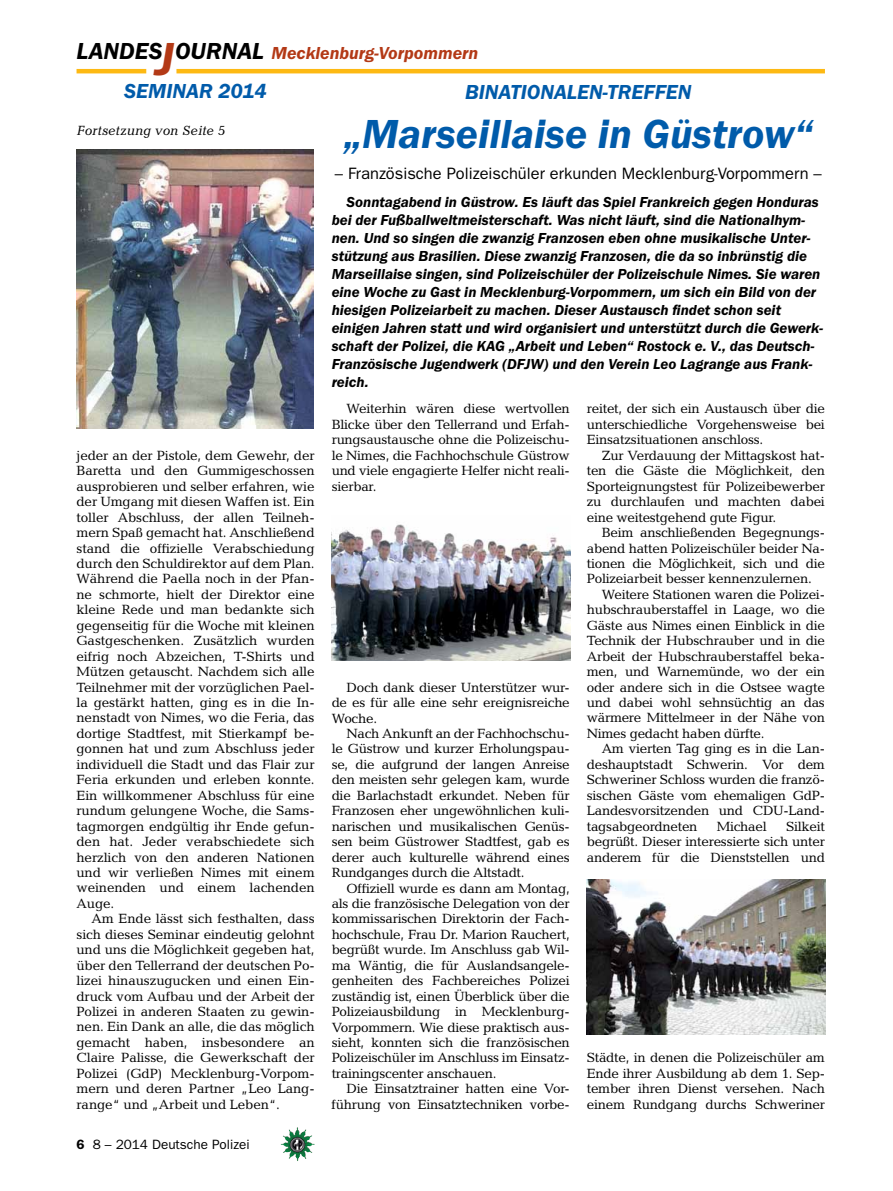
<style>
.page{position:relative;width:893px;height:1191px;background:#fff}
.page>*{position:absolute;margin:0;border:0;box-sizing:border-box;transform-origin:0 0}
.t1{font:italic 600 42px "Franklin Gothic Itc T";color:#005baa}
.t2{font:italic 600 21px "Franklin Gothic Itc T";color:#005baa}
.t3{font:italic 600 18px "Franklin Gothic Itc T";color:#b33916}
.t4{font:16.5px "Franklin Gothic";color:#000}
.t5{font:italic 600 15px/18px "Franklin Gothic Itc T";color:#000}
.t6{font:13.5px/15.5px "Candida";letter-spacing:-.02em;color:#000;text-align:justify}
.t7{font:13.5px "Franklin Gothic";color:#000}
.t8{font:italic 13.5px "Candida";color:#000}
.s1{font-size:24px;color:#000}
.s2{font-size:48px}
.s3{font-weight:600}
</style>
<div class="page">
<hr style="left:77px;top:69px;width:69px;height:4px;background:#fdb913">
<hr style="left:176px;top:69px;width:649px;height:4px;background:#fdb913">
<img style="left:281px;top:1128px;width:16px;height:24px">
<img style="left:77px;top:150px;width:236px;height:279px">
<img style="left:332px;top:524px;width:239px;height:137px">
<img style="left:587px;top:879px;width:239px;height:155px">
<h3 class="t3" style="left:77px;top:42px;width:403px"><span class="s1">LANDES</span><span class="s2">J</span><span class="s1">OURNAL</span> Mecklenburg-Vorpommern</h3>
<h2 class="t2" style="left:124px;top:79px;width:144px">SEMINAR 2014</h2>
<p class="t8" style="left:77px;top:123px;width:150px">Fortsetzung von Seite 5</p>
<p class="t6" style="left:77px;top:447px;width:240px">jeder an der Pistole, dem Gewehr, der Baretta und den Gummigeschossen ausprobieren und selber erfahren, wie der Umgang mit diesen Waffen ist. Ein toller Abschluss, der allen Teilneh&shy;mern Spaß gemacht hat. Anschließend stand die offizielle Verabschiedung durch den Schuldirektor auf dem Plan.<br>Während die Paella noch in der Pfan&shy;ne schmorte, hielt der Direktor eine kleine Rede und man bedankte sich gegenseitig für die Woche mit kleinen Gastgeschenken. Zusätzlich wurden eifrig noch Abzeichen, T-Shirts und Mützen getauscht. Nachdem sich alle Teilnehmer mit der vorzüglichen Pael&shy;la gestärkt hatten, ging es in die In&shy;nenstadt von Nimes, wo die Feria, das dortige Stadtfest, mit Stierkampf be&shy;gonnen hat und zum Abschluss jeder individuell die Stadt und das Flair zur Feria erkunden und erleben konnte.<br>Ein willkommener Abschluss für eine rundum gelungene Woche, die Sams&shy;tagmorgen endgültig ihr Ende gefun&shy;den hat. Jeder verabschiedete sich herzlich von den anderen Nationen und wir verließen Nimes mit einem weinenden und einem lachenden Auge.</p>
<p class="t6" style="left:77px;top:911px;width:240px;text-indent:15px">Am Ende lässt sich festhalten, dass sich dieses Seminar eindeutig gelohnt und uns die Möglichkeit gegeben hat, über den Tellerrand der deutschen Po&shy;lizei hinauszugucken und einen Ein&shy;druck vom Aufbau und der Arbeit der Polizei in anderen Staaten zu gewin&shy;nen. Ein Dank an alle, die das möglich gemacht haben, insbesondere an Claire Palisse, die Gewerkschaft der Polizei (GdP) Mecklenburg-Vorpom&shy;mern und deren Partner „Leo Lang&shy;range“ und „Arbeit und Leben“.</p>
<p class="t7" style="left:77px;top:1136px;width:175px"><span class="s3">6</span> 8 – 2014 Deutsche Polizei</p>
<h2 class="t2" style="left:465px;top:80px;width:228px">BINATIONALEN-TREFFEN</h2>
<h1 class="t1" style="left:344px;top:109px;width:471px">„Marseillaise in Güstrow“</h1>
<p class="t4" style="left:335px;top:164px;width:488px">– Französische Polizeischüler erkunden Mecklenburg-Vorpommern –</p>
<p class="t5" style="left:332px;top:193px;width:493px;text-indent:15px">Sonntagabend in Güstrow. Es läuft das Spiel Frankreich gegen Honduras bei der Fußballweltmeisterschaft. Was nicht läuft, sind die Nationalhym&shy;nen. Und so singen die zwanzig Franzosen eben ohne musikalische Unter&shy;stützung aus Brasilien. Diese zwanzig Franzosen, die da so inbrünstig die Marseillaise singen, sind Polizeischüler der Polizeischule Nimes. Sie waren eine Woche zu Gast in Mecklenburg-Vorpommern, um sich ein Bild von der hiesigen Polizeiarbeit zu machen. Dieser Austausch findet schon seit einigen Jahren statt und wird organisiert und unterstützt durch die Gewerk&shy;schaft der Polizei, die KAG „Arbeit und Leben“ Rostock e. V., das Deutsch-Französische Jugendwerk (DFJW) und den Verein Leo Lagrange aus Frank&shy;reich.</p>
<p class="t6" style="left:587px;top:401px;width:240px">reitet, der sich ein Austausch über die unterschiedliche Vorgehensweise bei Einsatzsituationen anschloss.</p>
<p class="t6" style="left:587px;top:447px;width:240px;text-indent:15px">Zur Verdauung der Mittagskost hat&shy;ten die Gäste die Möglichkeit, den Sporteignungstest für Polizeibewerber zu durchlaufen und machten dabei eine weitestgehend gute Figur.</p>
<p class="t6" style="left:602px;top:525px;width:225px">Beim anschließenden Begegnungs-</p>
<p class="t6" style="left:587px;top:540px;width:240px">abend hatten Polizeischüler beider Na-</p>
<p class="t6" style="left:587px;top:555px;width:240px">tionen die Möglichkeit, sich und die</p>
<p class="t6" style="left:587px;top:571px;width:227px">Polizeiarbeit besser kennenzulernen.</p>
<p class="t6" style="left:602px;top:586px;width:225px">Weitere Stationen waren die Polizei-</p>
<p class="t6" style="left:587px;top:602px;width:240px">hubschrauberstaffel in Laage, wo die</p>
<p class="t6" style="left:587px;top:617px;width:240px">Gäste aus Nimes einen Einblick in die</p>
<p class="t6" style="left:587px;top:633px;width:240px">Technik der Hubschrauber und in die</p>
<p class="t6" style="left:587px;top:648px;width:240px">Arbeit der Hubschrauberstaffel beka-</p>
<p class="t6" style="left:587px;top:664px;width:240px">men, und Warnemünde, wo der ein</p>
<p class="t6" style="left:587px;top:679px;width:240px">oder andere sich in die Ostsee wagte</p>
<p class="t6" style="left:587px;top:694px;width:240px">und dabei wohl sehnsüchtig an das</p>
<p class="t6" style="left:587px;top:710px;width:240px">wärmere Mittelmeer in der Nähe von</p>
<p class="t6" style="left:587px;top:725px;width:179px">Nimes gedacht haben dürfte.</p>
<p class="t6" style="left:602px;top:741px;width:225px">Am vierten Tag ging es in die Lan-</p>
<p class="t6" style="left:587px;top:756px;width:240px">deshauptstadt Schwerin. Vor dem</p>
<p class="t6" style="left:587px;top:772px;width:240px">Schweriner Schloss wurden die franzö-</p>
<p class="t6" style="left:587px;top:787px;width:240px">sischen Gäste vom ehemaligen GdP-</p>
<p class="t6" style="left:587px;top:803px;width:240px">Landesvorsitzenden und CDU-Land-</p>
<p class="t6" style="left:587px;top:818px;width:112px">tagsabgeordneten</p>
<p class="t6" style="left:717px;top:818px;width:51px">Michael</p>
<p class="t6" style="left:332px;top:401px;width:240px;text-indent:15px">Weiterhin wären diese wertvollen Blicke über den Tellerrand und Erfah&shy;rungsaustausche ohne die Polizeischu&shy;le Nimes, die Fachhochschule Güstrow und viele engagierte Helfer nicht reali&shy;sierbar.</p>
<p class="t6" style="left:332px;top:679px;width:240px;text-indent:15px">Doch dank dieser Unterstützer wur&shy;de es für alle eine sehr ereignisreiche Woche.</p>
<p class="t6" style="left:332px;top:725px;width:240px;text-indent:15px">Nach Ankunft an der Fachhochschu&shy;le Güstrow und kurzer Erholungspau&shy;se, die aufgrund der langen Anreise den meisten sehr gelegen kam, wurde die Barlachstadt erkundet. Neben für Franzosen eher ungewöhnlichen kuli&shy;narischen und musikalischen Genüs&shy;sen beim Güstrower Stadtfest, gab es derer auch kulturelle während eines Rundganges durch die Altstadt.</p>
<p class="t6" style="left:332px;top:880px;width:240px;text-indent:15px">Offiziell wurde es dann am Montag, als die französische Delegation von der kommissarischen Direktorin der Fach&shy;hochschule, Frau Dr. Marion Rauchert, begrüßt wurde. Im Anschluss gab Wil&shy;ma Wäntig, die für Auslandsangele&shy;genheiten des Fachbereiches Polizei zuständig ist, einen Überblick über die Polizeiausbildung in Mecklenburg-Vorpommern. Wie diese praktisch aus&shy;sieht, konnten sich die französischen Polizeischüler im Anschluss im Einsatz&shy;trainingscenter anschauen.</p>
<p class="t6" style="left:332px;top:1081px;width:240px;text-align:right">Die Einsatztrainer hatten eine Vor&shy;führung von Einsatztechniken vorbe-</p>
<p class="t6" style="left:587px;top:818px;width:240px;text-indent:199px">Silkeit begrüßt. Dieser interessierte sich unter anderem für die Dienststellen und</p>
<p class="t6" style="left:587px;top:1050px;width:240px">Städte, in denen die Polizeischüler am Ende ihrer Ausbildung ab dem 1. Sep&shy;tember ihren Dienst versehen. Nach einem Rundgang durchs Schweriner</p>
</div>
